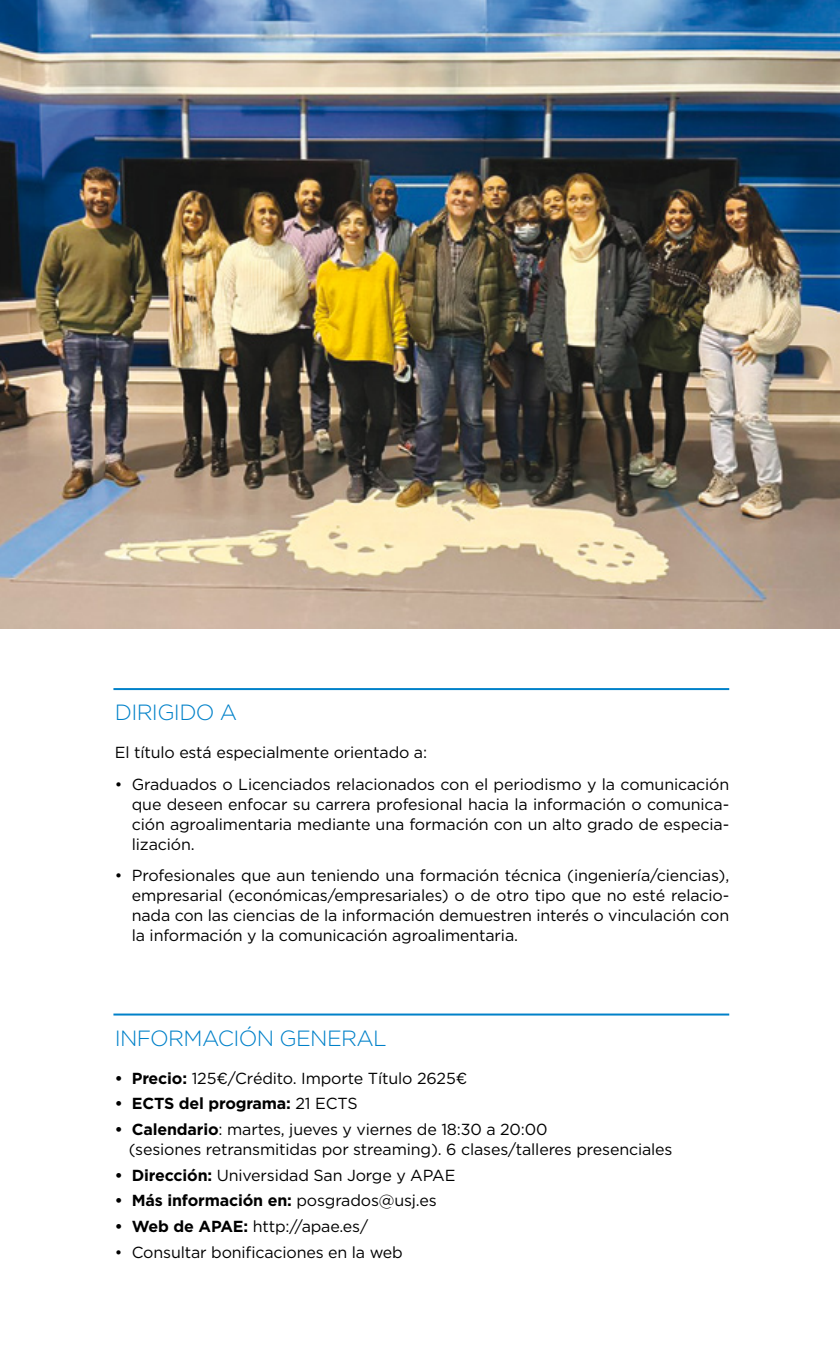
<style>
.page{position:relative;width:840px;height:1361px;background:#fff}
.page>*{position:absolute;margin:0;border:0;box-sizing:border-box;transform-origin:0 0}
.t1{font:300 22px "Gotham";letter-spacing:-.03em;color:#0081c9}
.t2{font:16px/20px "Gotham";letter-spacing:-.01em;color:#000;text-align:justify}
.t3{font:700 16px "Gotham";letter-spacing:-.01em;color:#000}
.s1{font-weight:700}
.s2{font-weight:400}
</style>
<div class="page">
<hr style="left:113px;top:688px;width:615px;height:2px;background:#0081c9">
<hr style="left:113px;top:1013px;width:615px;height:2px;background:#0081c9">
<img style="left:0;top:0;width:839px;height:629px">
<h1 class="t1" style="left:115px;top:700px;width:124px">DIRIGIDO A</h1>
<p class="t2" style="left:115px;top:742px;width:314px">El título está especialmente orientado a:</p>
<p class="t2" style="left:132px;top:773px;width:598px;text-indent:-17px">• Graduados o Licenciados relacionados con el periodismo y la comunicación que deseen enfocar su carrera profesional hacia la información o comunica&shy;ción agroalimentaria mediante una formación con un alto grado de especia&shy;lización.</p>
<p class="t2" style="left:132px;top:865px;width:598px;text-indent:-17px">• Profesionales que aun teniendo una formación técnica (ingeniería/ciencias), empresarial (económicas/empresariales) o de otro tipo que no esté relacio&shy;nada con las ciencias de la información demuestren interés o vinculación con la información y la comunicación agroalimentaria.</p>
<h1 class="t1" style="left:115px;top:1026px;width:273px">INFORMACIÓN GENERAL</h1>
<p class="t2" style="left:115px;top:1067px;width:354px"><span class="s1">• Precio:</span> 125¤/Crédito. Importe Título 2625¤</p>
<p class="t3" style="left:115px;top:1094px;width:244px">• ECTS del programa: <span class="s2">21 ECTS</span></p>
<p class="t2" style="left:129px;top:1119px;width:545px;text-indent:-14px"><span class="s1">• Calendario</span>: martes, jueves y viernes de 18:30 a 20:00<br>(sesiones retransmitidas por streaming). 6 clases/talleres presenciales</p>
<p class="t2" style="left:115px;top:1164px;width:342px"><span class="s1">• Dirección:</span> Universidad San Jorge y APAE</p>
<p class="t3" style="left:115px;top:1191px;width:323px">• Más información en: <span class="s2">posgrados@usj.es</span></p>
<p class="t2" style="left:115px;top:1216px;width:255px"><span class="s1">• Web de APAE:</span> http://apae.es/</p>
<p class="t2" style="left:115px;top:1241px;width:289px">• Consultar bonificaciones en la web</p>
</div>
